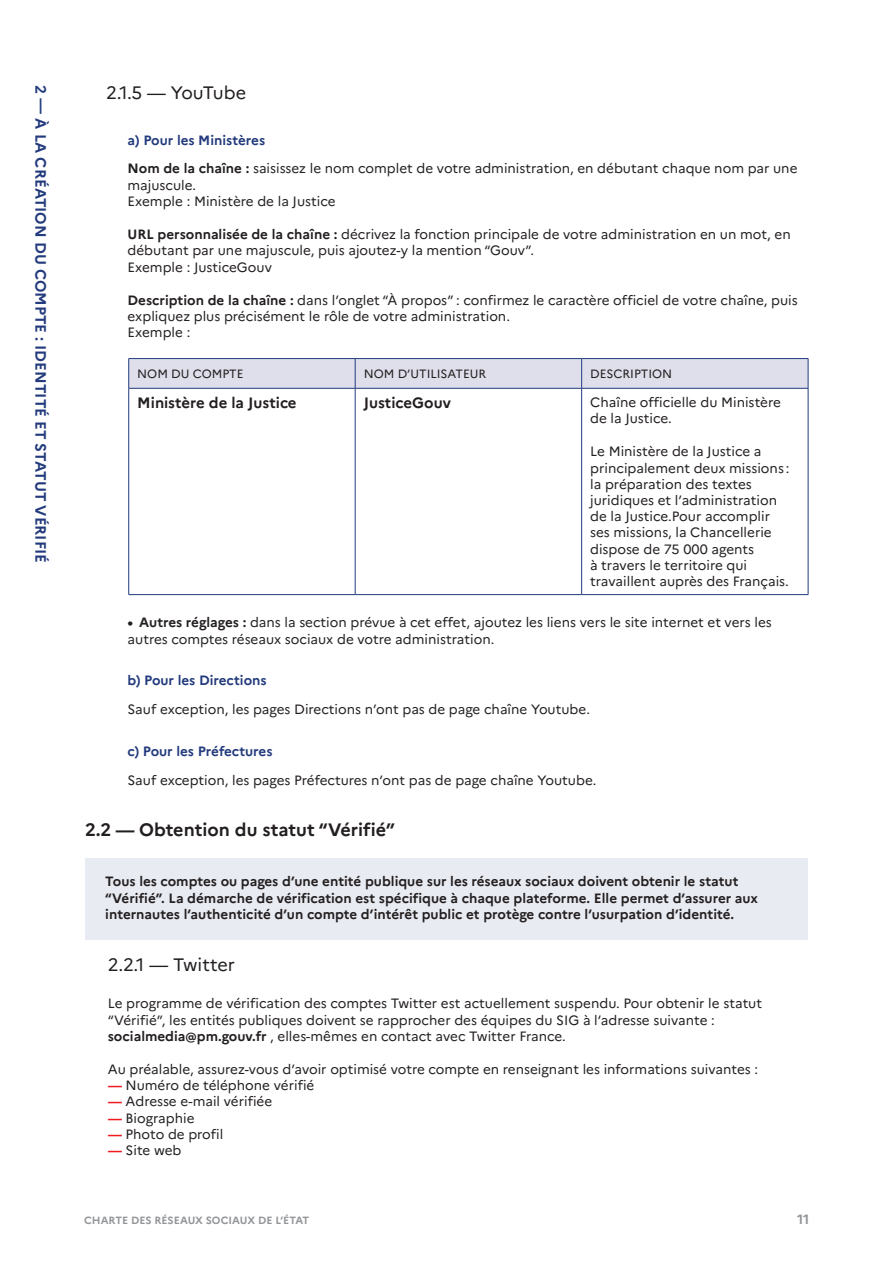
<style>
.page{position:relative;width:893px;height:1263px;background:#fff}
.page>*{position:absolute;margin:0;border:0;box-sizing:border-box;transform-origin:0 0}
.t1{font:700 18px "Marianne";color:#231f20}
.t2{font:18px "Marianne";letter-spacing:-.03em;color:#231f20}
.t3{font:18px "Marianne";color:#231f20}
.t4{font:700 15px "Marianne";color:#233b7d}
.t5{font:700 15px "Marianne";color:#231f20}
.t6{font:13.5px/16.2px "Marianne";color:#231f20}
.t7{font:700 13.5px/16.2px "Marianne";color:#231f20}
.t8{font:700 13.5px "Marianne";color:#233b7d}
.t9{font:700 13.5px "Marianne";color:#939598}
.t10{font:12px "Marianne";color:#231f20}
.t11{font:700 10.5px "Marianne";color:#939598}
.s1{font-weight:700;color:#233b7d}
.s2{font-weight:700}
.s3{font-weight:700;color:#ee1d23}
</style>
<div class="page">
<hr style="left:129px;top:358px;width:226px;height:1px;background:#233b7d">
<hr style="left:355px;top:358px;width:227px;height:1px;background:#233b7d">
<hr style="left:582px;top:358px;width:226px;height:1px;background:#233b7d">
<svg style="left:128px;top:359px;width:681px;height:29px;background:#dcdce9"></svg>
<hr style="left:129px;top:388px;width:226px;height:1px;background:#233b7d">
<hr style="left:355px;top:388px;width:227px;height:1px;background:#233b7d">
<hr style="left:582px;top:388px;width:226px;height:1px;background:#233b7d">
<hr style="left:128px;top:388px;width:1px;height:206px;background:#233b7d">
<hr style="left:355px;top:388px;width:1px;height:206px;background:#233b7d">
<hr style="left:581px;top:388px;width:1px;height:206px;background:#233b7d">
<hr style="left:808px;top:388px;width:1px;height:206px;background:#233b7d">
<hr style="left:129px;top:594px;width:226px;height:1px;background:#233b7d">
<hr style="left:355px;top:594px;width:227px;height:1px;background:#233b7d">
<hr style="left:582px;top:594px;width:226px;height:1px;background:#233b7d">
<div style="left:85px;top:858px;width:723px;height:81px;background:#e9ebf2"></div>
<p class="t4" style="left:50px;top:85px;width:479px;rotate:90deg">2 — À LA CRÉATION DU COMPTE : IDENTITÉ ET STATUT VÉRIFIÉ</p>
<h1 class="t2" style="left:106px;top:81px;width:141px">2.1.5 — YouTube</h1>
<p class="t6" style="left:128px;top:125px;width:671px;line-height:29px"><span class="s1">a) Pour les Ministères<br></span><span class="s2">Nom de la chaîne :</span> saisissez le nom complet de votre administration, en débutant chaque nom par une</p>
<p class="t6" style="left:128px;top:177px;width:209px">majuscule.<br>Exemple : Ministère de la Justice</p>
<p class="t6" style="left:128px;top:226px;width:665px"><span class="s2">URL personnalisée de la chaîne :</span> décrivez la fonction principale de votre administration en un mot, en débutant par une majuscule, puis ajoutez-y la mention “Gouv”.<br>Exemple : JusticeGouv</p>
<p class="t6" style="left:128px;top:292px;width:672px"><span class="s2">Description de la chaîne :</span> dans l’onglet “À propos” : confirmez le caractère officiel de votre chaîne, puis expliquez plus précisément le rôle de votre administration.<br>Exemple :</p>
<p class="t10" style="left:137px;top:366px;width:108px">NOM DU COMPTE</p>
<p class="t10" style="left:364px;top:366px;width:124px">NOM D’UTILISATEUR</p>
<p class="t10" style="left:590px;top:366px;width:84px">DESCRIPTION</p>
<p class="t5" style="left:137px;top:394px;width:161px">Ministère de la Justice</p>
<p class="t5" style="left:364px;top:394px;width:89px">JusticeGouv</p>
<p class="t6" style="left:590px;top:394px;width:192px">Chaîne officielle du Ministère de la Justice.</p>
<p class="t6" style="left:590px;top:443px;width:201px">Le Ministère de la Justice a principalement deux missions : la préparation des textes juridiques et l’administration de la Justice.Pour accomplir ses missions, la Chancellerie dispose de 75 000 agents<br>à travers le territoire qui travaillent auprès des Français.</p>
<p class="t6" style="left:128px;top:614px;width:646px"><span class="s2">• Autres réglages :</span> dans la section prévue à cet effet, ajoutez les liens vers le site internet et vers les autres comptes réseaux sociaux de votre administration.</p>
<p class="t8" style="left:128px;top:672px;width:141px">b) Pour les Directions</p>
<p class="t6" style="left:128px;top:701px;width:464px">Sauf exception, les pages Directions n’ont pas de page chaîne Youtube.</p>
<p class="t8" style="left:128px;top:743px;width:146px">c) Pour les Préfectures</p>
<p class="t6" style="left:128px;top:772px;width:470px">Sauf exception, les pages Préfectures n’ont pas de page chaîne Youtube.</p>
<h1 class="t1" style="left:85px;top:819px;width:311px">2.2 — Obtention du statut “Vérifié”</h1>
<p class="t7" style="left:105px;top:873px;width:654px">Tous les comptes ou pages d’une entité publique sur les réseaux sociaux doivent obtenir le statut “Vérifié”. La démarche de vérification est spécifique à chaque plateforme. Elle permet d’assurer aux internautes l’authenticité d’un compte d’intérêt public et protège contre l’usurpation d’identité.</p>
<h1 class="t3" style="left:108px;top:953px;width:129px">2.2.1 — Twitter</h1>
<p class="t6" style="left:108px;top:995px;width:656px">Le programme de vérification des comptes Twitter est actuellement suspendu. Pour obtenir le statut “Vérifié”, les entités publiques doivent se rapprocher des équipes du SIG à l’adresse suivante : <span class="s2">socialmedia@pm.gouv.fr</span> , elles-mêmes en contact avec Twitter France.</p>
<p class="t6" style="left:108px;top:1061px;width:652px">Au préalable, assurez-vous d’avoir optimisé votre compte en renseignant les informations suivantes :</p>
<p class="t6" style="left:108px;top:1077px;width:208px"><span class="s3">—</span> Numéro de téléphone vérifié</p>
<p class="t6" style="left:108px;top:1093px;width:166px"><span class="s3">—</span> Adresse e-mail vérifiée</p>
<p class="t6" style="left:108px;top:1109px;width:88px"><span class="s3">—</span> Biographie</p>
<p class="t6" style="left:108px;top:1126px;width:117px"><span class="s3">—</span> Photo de profil</p>
<p class="t6" style="left:108px;top:1142px;width:75px"><span class="s3">—</span> Site web</p>
<p class="t11" style="left:84px;top:1214px;width:227px">CHARTE DES RÉSEAUX SOCIAUX DE L’ÉTAT</p>
<p class="t9" style="left:797px;top:1211px;width:14px">11</p>
</div>
